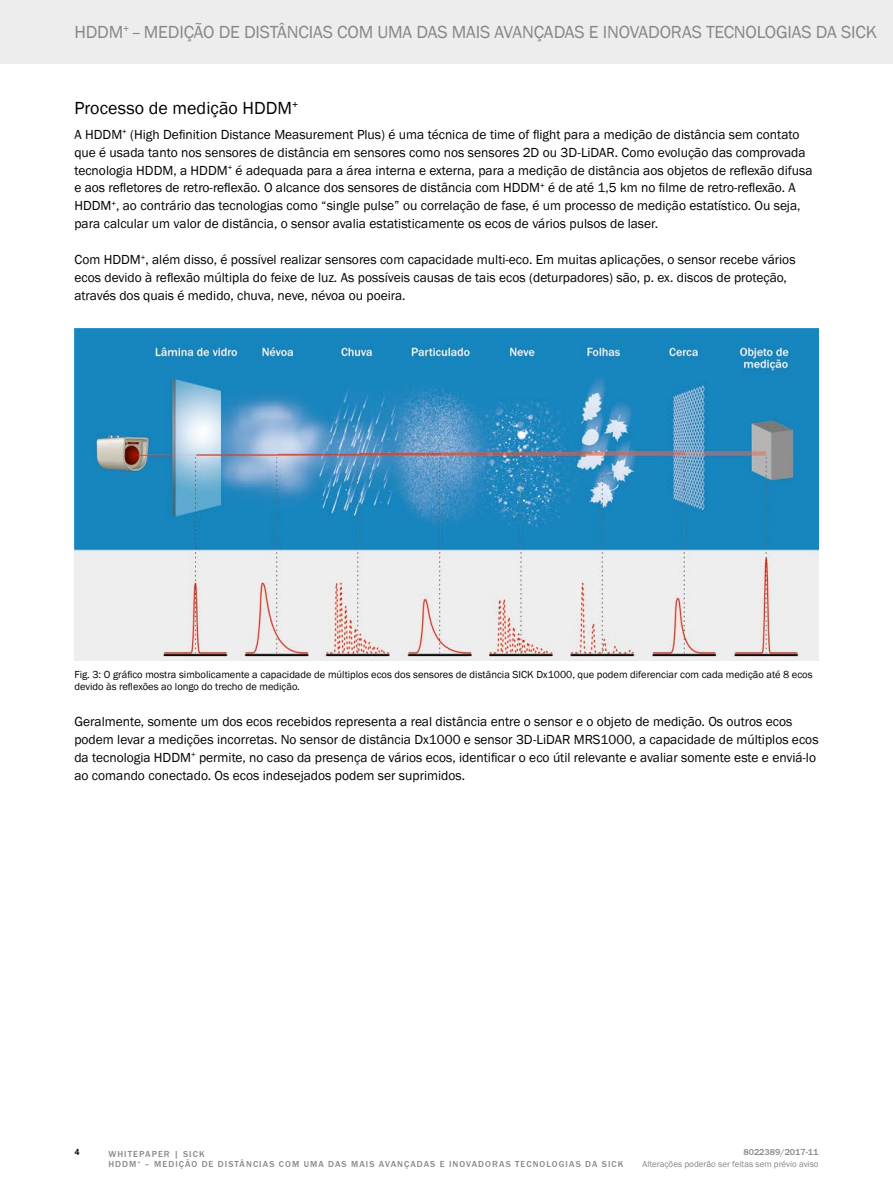
<style>
.page{position:relative;width:893px;height:1188px;background:#fff}
.page>*{position:absolute;margin:0;border:0;box-sizing:border-box;transform-origin:0 0}
.t1{font:18px "SICK Franklin";letter-spacing:-.01em;color:#878787}
.t2{font:18px "SICK Franklin";letter-spacing:.005em;color:#000}
.t3{font:13.5px/17.9px "SICK Franklin";color:#000}
.t4{font:10.5px/12.6px "SICK Franklin";color:#000}
.t5{font:500 9px/10.8px "SICK Franklin";letter-spacing:.12em;color:#878787}
.t6{font:9px "SICK Franklin";color:#878787}
.t7{font:500 9px "SICK Franklin";color:#878787}
.t8{font:500 9px "SICK Franklin";color:#000}
</style>
<div class="page">
<div style="left:0;top:0;width:893px;height:64px;background:#ededed"></div>
<img style="left:74px;top:329px;width:745px;height:332px">
<h1 class="t1" style="left:74px;top:21px;width:804px">HDDM<sup>+</sup> – MEDIÇÃO DE DISTÂNCIAS COM UMA DAS MAIS AVANÇADAS E INOVADORAS TECNOLOGIAS DA SICK</h1>
<h1 class="t2" style="left:74px;top:97px;width:225px">Processo de medição HDDM<sup>+</sup></h1>
<p class="t3" style="left:74px;top:125px;width:740px">A HDDM<sup>+</sup> (High Definition Distance Measurement Plus) é uma técnica de time of flight para a medição de distância sem contato que é usada tanto nos sensores de distância em sensores como nos sensores 2D ou 3D-LiDAR. Como evolução das comprovada tecnologia HDDM, a HDDM<sup>+</sup> é adequada para a área interna e externa, para a medição de distância aos objetos de reflexão difusa e aos refletores de retro-reflexão. O alcance dos sensores de distância com HDDM<sup>+</sup> é de até 1,5 km no filme de retro-reflexão. A HDDM<sup>+</sup>, ao contrário das tecnologias como “single pulse” ou correlação de fase, é um processo de medição estatístico. Ou seja, para calcular um valor de distância, o sensor avalia estatisticamente os ecos de vários pulsos de laser.</p>
<p class="t3" style="left:74px;top:251px;width:723px">Com HDDM<sup>+</sup>, além disso, é possível realizar sensores com capacidade multi-eco. Em muitas aplicações, o sensor recebe vários ecos devido à reflexão múltipla do feixe de luz. As possíveis causas de tais ecos (deturpadores) são, p. ex. discos de proteção, através dos quais é medido, chuva, neve, névoa ou poeira.</p>
<p class="t4" style="left:74px;top:668px;width:740px">Fig. 3: O gráfico mostra simbolicamente a capacidade de múltiplos ecos dos sensores de distância SICK Dx1000, que podem diferenciar com cada medição até 8 ecos devido às reflexões ao longo do trecho de medição.</p>
<p class="t3" style="left:74px;top:713px;width:746px">Geralmente, somente um dos ecos recebidos representa a real distância entre o sensor e o objeto de medição. Os outros ecos podem levar a medições incorretas. No sensor de distância Dx1000 e sensor 3D-LiDAR MRS1000, a capacidade de múltiplos ecos da tecnologia HDDM<sup>+</sup> permite, no caso da presença de vários ecos, identificar o eco útil relevante e avaliar somente este e enviá-lo ao comando conectado. Os ecos indesejados podem ser suprimidos.</p>
<p class="t8" style="left:74px;top:1146px;width:7px">4</p>
<p class="t5" style="left:108px;top:1148px;width:516px">WHITEPAPER | SICK<br>HDDM<sup>+</sup> – MEDIÇÃO DE DISTÂNCIAS COM UMA DAS MAIS AVANÇADAS E INOVADORAS TECNOLOGIAS DA SICK</p>
<p class="t7" style="left:743px;top:1146px;width:77px">8022389/2017-11</p>
<p class="t6" style="left:642px;top:1159px;width:178px">Alterações poderão ser feitas sem prévio aviso</p>
</div>
